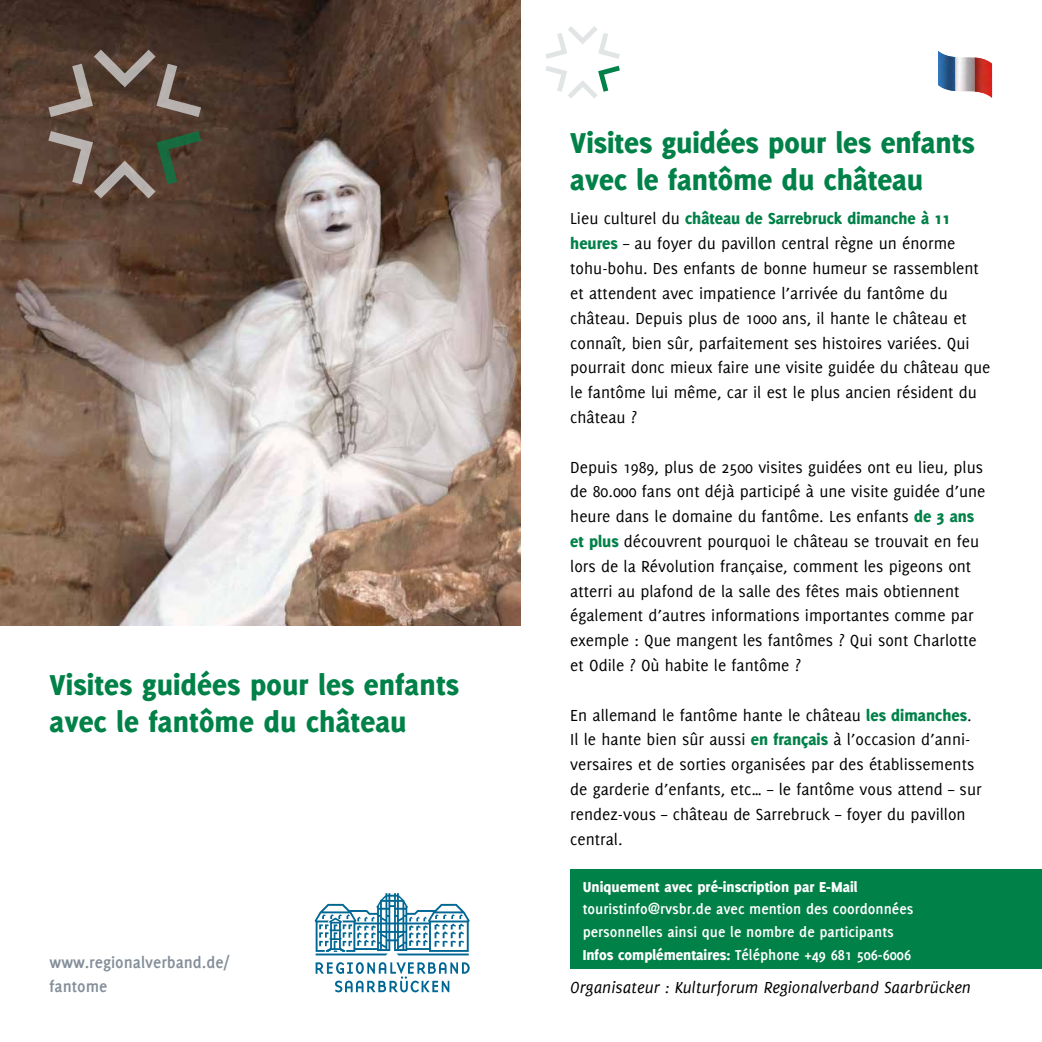
<style>
.page{position:relative;width:1042px;height:1042px;background:#fff}
.page>*{position:absolute;margin:0;border:0;box-sizing:border-box;transform-origin:0 0}
.t1{font:800 31.5px/37.3px "Delicious";letter-spacing:.005em;color:#008148}
.t2{font:17.5px/24.8px "Delicious";color:#000}
.t3{font:italic 17.5px "Delicious";color:#000}
.t4{font:700 17.5px/24.8px "Delicious";color:#848f99}
.t5{font:700 15.75px/22.8px "Delicious";color:#fff}
.t6{font:800 15.75px "Delicious";color:#fff}
.s1{font-weight:800;color:#008148}
.s2{font-weight:800}
</style>
<div class="page">
<div style="left:570px;top:869px;width:472px;height:100px;background:#008148"></div>
<svg style="left:545px;top:26px;width:75px;height:33px"></svg>
<svg style="left:546px;top:66px;width:74px;height:32px"></svg>
<img style="left:938px;top:51px;width:17px;height:40px">
<img style="left:955px;top:57px;width:19px;height:35px">
<img style="left:974px;top:58px;width:18px;height:40px">
<img style="left:0;top:0;width:521px;height:625px">
<svg style="left:315px;top:893px;width:155px;height:62px"></svg>
<svg style="left:316px;top:962px;width:154px;height:30px"></svg>
<svg style="left:48px;top:50px;width:153px;height:67px;background:#68554a"></svg>
<svg style="left:48px;top:131px;width:153px;height:67px;background:#605344"></svg>
<h1 class="t1" style="left:50px;top:665px;width:411px">Visites guidées pour les enfants avec le fantôme du château</h1>
<p class="t4" style="left:50px;top:949px;width:182px">www.regionalverband.de/ fantome</p>
<h1 class="t1" style="left:570px;top:123px;width:406px">Visites guidées pour les enfants avec le fantôme du château</h1>
<p class="t2" style="left:570px;top:206px;width:422px">Lieu culturel du <span class="s1">château de Sarrebruck dimanche à 11 heures</span> – au foyer du pavillon central règne un énorme tohu-bohu. Des enfants de bonne humeur se rassemblent et attendent avec impatience l’arrivée du fantôme du château. Depuis plus de 1000 ans, il hante le château et connaît, bien sûr, parfaitement ses histoires variées. Qui pourrait donc mieux faire une visite guidée du château que le fantôme lui même, car il est le plus ancien résident du château ?</p>
<p class="t2" style="left:570px;top:454px;width:417px">Depuis 1989, plus de 2500 visites guidées ont eu lieu, plus de 80.000 fans ont déjà participé à une visite guidée d’une heure dans le domaine du fantôme. Les enfants <span class="s1">de 3 ans et plus</span> découvrent pourquoi le château se trouvait en feu lors de la Révolution française, comment les pigeons ont atterri au plafond de la salle des fêtes mais obtiennent également d’autres informations importantes comme par exemple : Que mangent les fantômes ? Qui sont Charlotte et Odile ? Où habite le fantôme ?</p>
<p class="t2" style="left:570px;top:702px;width:413px">En allemand le fantôme hante le château <span class="s1">les dimanches</span>.<br>Il le hante bien sûr aussi <span class="s1">en français</span> à l’occasion d’anni&shy;versaires et de sorties organisées par des établissements de garderie d’enfants, etc… – le fantôme vous attend – sur rendez-vous – château de Sarrebruck – foyer du pavillon central.</p>
<p class="t6" style="left:583px;top:877px;width:276px">Uniquement avec pré-inscription par E-Mail</p>
<p class="t5" style="left:583px;top:897px;width:332px">touristinfo@rvsbr.de avec mention des coordonnées personnelles ainsi que le nombre de participants<br><span class="s2">Infos complémentaires:</span> Téléphone +49 681 506-6006</p>
<p class="t3" style="left:570px;top:978px;width:402px">Organisateur : Kulturforum Regionalverband Saarbrücken</p>
</div>
